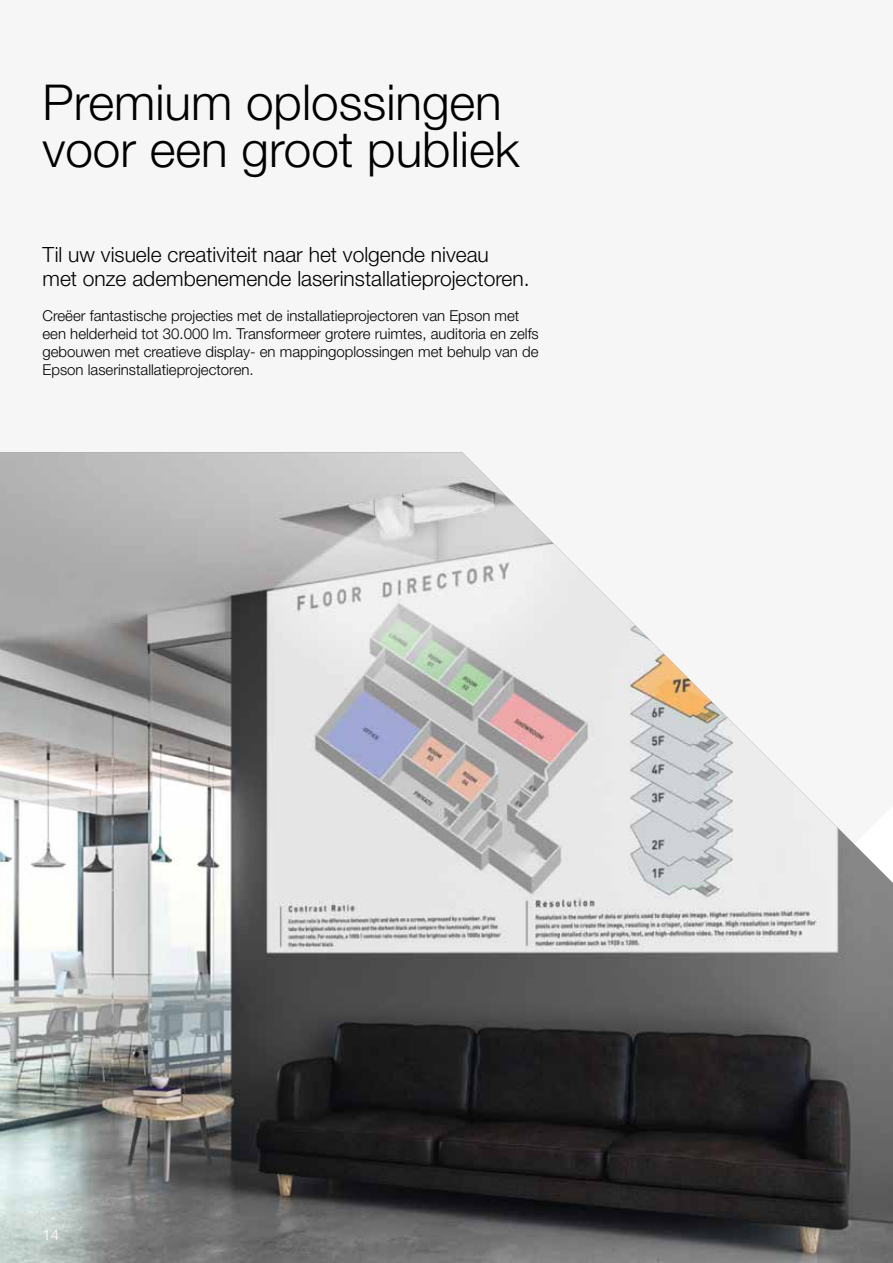
<style>
.page{position:relative;width:893px;height:1263px;background:#fff}
.page>*{position:absolute;margin:0;border:0;box-sizing:border-box;transform-origin:0 0}
.t1{font:300 49.5px/46.5px "Helvetica Neue LT Pro";color:#000}
.t2{font:300 21px/24px "Helvetica Neue LT Pro";color:#000}
.t3{font:300 15px/18px "Helvetica Neue LT Pro";color:#000}
.t4{font:300 15px "Helvetica Neue LT Pro";color:#fff}
</style>
<div class="page">
<img style="left:0;top:452px;width:893px;height:811px">
<h1 class="t1" style="left:43px;top:78px;width:478px">Premium oplossingen voor een groot publiek</h1>
<h2 class="t2" style="left:43px;top:242px;width:489px">Til uw visuele creativiteit naar het volgende niveau<br>met onze adembenemende laserinstallatieprojectoren.</h2>
<p class="t3" style="left:43px;top:306px;width:498px">Creëer fantastische projecties met de installatieprojectoren van Epson met een helderheid tot 30.000 lm. Transformeer grotere ruimtes, auditoria en zelfs gebouwen met creatieve display- en mappingoplossingen met behulp van de Epson laserinstallatieprojectoren.</p>
<p class="t4" style="left:43px;top:1225px;width:18px">14</p>
</div>
